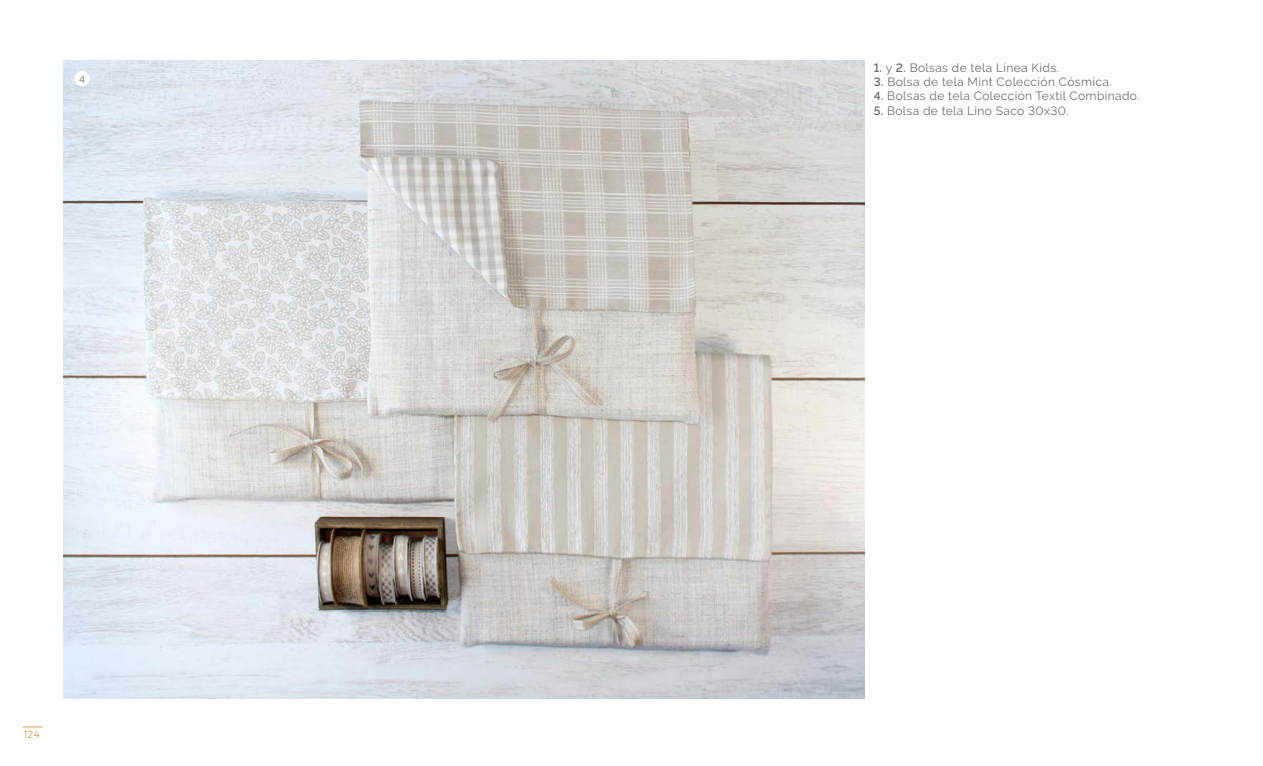
<style>
.page{position:relative;width:1263px;height:766px;background:#fff}
.page>*{position:absolute;margin:0;border:0;box-sizing:border-box;transform-origin:0 0}
.t1{font:12px "Raleway";letter-spacing:.03em;color:#706f6f}
.t2{font:300 10.5px "Montserrat";color:#ceaa61}
.t3{font:600 10.5px "Raleway";color:#9d9d9c}
.s1{font-weight:600}
</style>
<div class="page">
<svg style="left:23px;top:726px;width:20px;height:1px"></svg>
<img style="left:64px;top:60px;width:800px;height:638px">
<div style="left:74px;top:71px;width:16px;height:15px;background:#fff;border-radius:50%"></div>
<p class="t3" style="left:79px;top:73px;width:8px">4</p>
<p class="t2" style="left:24px;top:728px;width:18px">124</p>
<p class="t1" style="left:874px;top:60px;width:187px"><span class="s1">1.</span> y <span class="s1">2.</span> Bolsas de tela Línea Kids.</p>
<p class="t1" style="left:874px;top:75px;width:239px"><span class="s1">3.</span> Bolsa de tela M int Colección Cósmica.</p>
<p class="t1" style="left:874px;top:89px;width:267px"><span class="s1">4.</span> Bolsas de tela Colección Textil Combinado.</p>
<p class="t1" style="left:874px;top:104px;width:196px"><span class="s1">5.</span> Bolsa de tela Lino Saco 30x30.</p>
</div>
